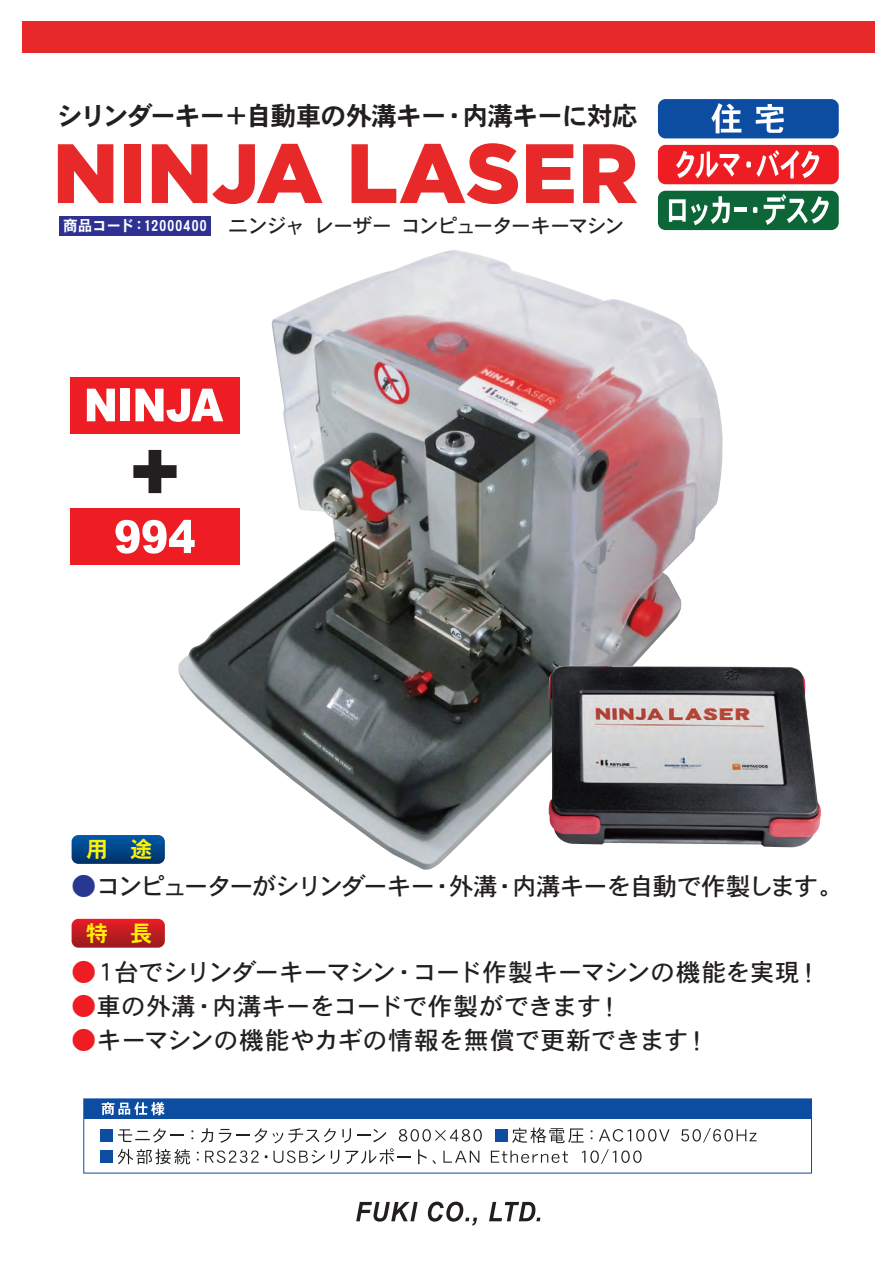
<style>
.page{position:relative;width:893px;height:1263px;background:#fff}
.page>*{position:absolute;margin:0;border:0;box-sizing:border-box;transform-origin:0 0}
.t1{font:900 84px "Gotham HTF";color:#e7292a}
.t2{font:25.95px "DFHS Gothic W7 WINP RKSJ H";letter-spacing:-.045em;color:#231f20}
.t3{font:24.75px "DFHS Gothic W5 WINP RKSJ H";letter-spacing:-.02em;color:#231f20}
.t4{font:24.75px "DFHS Gothic W5 WINP RKSJ H";letter-spacing:-.055em;color:#231f20}
.t5{font:24.75px "DFHS Gothic W5 WINP RKSJ H";letter-spacing:.01em;color:#231f20}
.t6{font:22.05px "DFHS Gothic W7 WINP RKSJ H";color:#fff101}
.t7{font:20.25px "DFHS Gothic W5 WINP RKSJ H";letter-spacing:-.06em;color:#231f20}
.t8{font:15.15px "DFHS Gothic W7 WIN RKSJ H";letter-spacing:.045em;color:#fff}
.s1{color:#283890}
.s2{color:#ee1d23}
</style>
<div class="page">
<img style="left:177px;top:250px;width:546px;height:620px">
<img style="left:543px;top:660px;width:278px;height:195px">
<svg style="left:356px;top:1202px;width:62px;height:19px"></svg>
<svg style="left:428px;top:1201px;width:49px;height:24px"></svg>
<svg style="left:489px;top:1202px;width:51px;height:19px"></svg>
<div style="left:84px;top:1099px;width:727px;height:19px;background:#0d4da1"></div>
<div style="left:101px;top:1129px;width:12px;height:13px;background:#0d4da1"></div>
<div style="left:495px;top:1129px;width:13px;height:13px;background:#0d4da1"></div>
<svg style="left:512px;top:1127px;width:72px;height:16px"></svg>
<svg style="left:599px;top:1129px;width:71px;height:12px"></svg>
<svg style="left:681px;top:1128px;width:76px;height:15px"></svg>
<div style="left:101px;top:1150px;width:12px;height:13px;background:#0d4da1"></div>
<svg style="left:118px;top:1128px;width:364px;height:36px"></svg>
<svg style="left:491px;top:1150px;width:77px;height:13px"></svg>
<svg style="left:582px;top:1149px;width:60px;height:15px"></svg>
<svg style="left:102px;top:1102px;width:63px;height:13px"></svg>
<div style="left:70px;top:834px;width:96px;height:31px;border:3px solid #fff;border-radius:7px"></div>
<div style="left:70px;top:917px;width:96px;height:32px;border:3px solid #fff;border-radius:7px"></div>
<svg style="left:72px;top:835px;width:93px;height:29px;background:#06488a"></svg>
<svg style="left:72px;top:919px;width:93px;height:29px;background:#c12126"></svg>
<div style="left:656px;top:98px;width:184px;height:42px;border:3px solid #fff;border-radius:8px"></div>
<div style="left:656px;top:143px;width:184px;height:43px;border:3px solid #fff;border-radius:8px"></div>
<div style="left:656px;top:189px;width:184px;height:42px;border:3px solid #fff;border-radius:8px"></div>
<div style="left:658px;top:99px;width:181px;height:39px;background:#0d4da1;border-radius:8px"></div>
<svg style="left:708px;top:99px;width:36px;height:35px"></svg>
<svg style="left:755px;top:104px;width:29px;height:29px"></svg>
<div style="left:658px;top:145px;width:181px;height:39px;background:#ee1d23;border-radius:8px"></div>
<svg style="left:676px;top:150px;width:144px;height:29px"></svg>
<div style="left:658px;top:191px;width:181px;height:39px;background:#0c6638;border-radius:8px"></div>
<svg style="left:668px;top:196px;width:62px;height:30px"></svg>
<hr style="left:734px;top:208px;width:13px;height:4px;background:#fff">
<svg style="left:750px;top:190px;width:83px;height:35px"></svg>
<div style="left:59px;top:216px;width:152px;height:20px;background:#2e3092"></div>
<div style="left:70px;top:377px;width:170px;height:56px;background:#ee1d23"></div>
<svg style="left:87px;top:389px;width:28px;height:32px"></svg>
<div style="left:121px;top:389px;width:9px;height:32px;background:#fff"></div>
<svg style="left:135px;top:389px;width:88px;height:33px"></svg>
<svg style="left:133px;top:450px;width:44px;height:43px"></svg>
<div style="left:70px;top:508px;width:170px;height:57px;background:#ee1d23"></div>
<svg style="left:115px;top:520px;width:80px;height:34px"></svg>
<div style="left:22px;top:22px;width:852px;height:31px;background:#e7292a"></div>
<p class="t2" style="left:57px;top:102px;width:582px">シリンダーキー＋自動車の外溝キー・内溝キーに対応</p>
<h1 class="t1" style="left:53px;top:125px;width:587px">NINJA LASER</h1>
<p class="t8" style="left:146px;top:218px;width:66px">12000400</p>
<p class="t7" style="left:228px;top:215px;width:398px">ニンジャ レーザー コンピューターキーマシン</p>
<p class="t8" style="left:63px;top:218px;width:145px">商品コード：：12000400</p>
<p class="t6" style="left:86px;top:838px;width:68px">用　途</p>
<p class="t4" style="left:72px;top:874px;width:775px"><span class="s1">●コンピューターが</span>シリンダーキー・外溝・内溝キーを自動で作製します。</p>
<p class="t6" style="left:86px;top:922px;width:68px">特　長</p>
<p class="t3" style="left:72px;top:959px;width:751px"><span class="s2">●</span>１台でシリンダーキーマシン・コード作製キーマシンの機能を実現！</p>
<p class="t3" style="left:72px;top:994px;width:552px"><span class="s2">●</span>車の外溝・内溝キーをコードで作製ができます！</p>
<p class="t5" style="left:72px;top:1028px;width:639px"><span class="s2">●</span>キーマシンの機能やカギの情報を無償で更新できます！</p>
</div>
